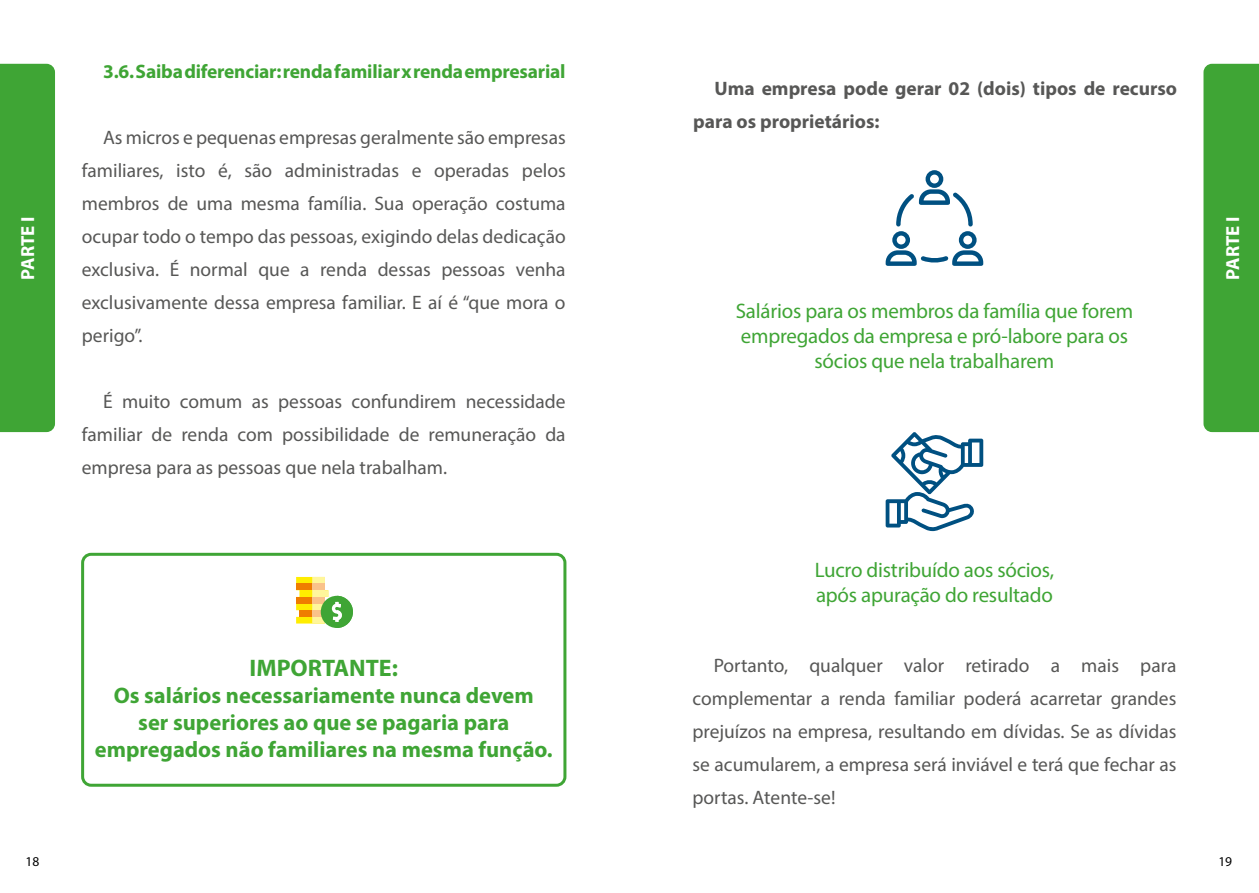
<style>
.page{position:relative;width:1259px;height:893px;background:#fff}
.page>*{position:absolute;margin:0;border:0;box-sizing:border-box;transform-origin:0 0}
.t1{font:700 24px "Myriad Pro";color:#3fa535}
.t2{font:700 22.5px/27px "Myriad Pro";color:#3fa535;text-align:center}
.t3{font:21px/25.2px "Myriad Pro";letter-spacing:-.01em;color:#3fa535;text-align:center}
.t4{font:19.5px/33px "Myriad Pro";color:#575756;text-align:justify}
.t5{font:700 19.5px/33px "Myriad Pro";color:#575756}
.t6{font:700 19.5px "Myriad Pro";letter-spacing:-.01em;color:#3fa535}
.t7{font:700 18.9px "Myriad Pro";color:#fff}
.t8{font:13.5px "Myriad Pro";color:#000}
</style>
<div class="page">
<div style="left:81px;top:553px;width:485px;height:234px;border:3px solid #3fa535;border-radius:9px"></div>
<svg style="left:885px;top:170px;width:98px;height:96px"></svg>
<svg style="left:885px;top:432px;width:98px;height:99px"></svg>
<svg style="left:296px;top:577px;width:57px;height:51px"></svg>
<div style="left:1203px;top:64px;width:56px;height:368px;background:#3fa535"></div>
<div style="left:0;top:64px;width:55px;height:368px;background:#3fa535"></div>
<p class="t6" style="left:103px;top:59px;width:464px">3.6. Saiba diferenciar: renda familiar x renda empresarial</p>
<p class="t5" style="left:693px;top:71px;width:485px;text-indent:21px">Uma empresa pode gerar 02 (dois) tipos de recurso para os proprietários:</p>
<p class="t4" style="left:82px;top:121px;width:485px;text-indent:21px">As micros e pequenas empresas geralmente são empresas familiares, isto é, são administradas e operadas pelos membros de uma mesma família. Sua operação costuma ocupar todo o tempo das pessoas, exigindo delas dedicação exclusiva. É normal que a renda dessas pessoas venha exclusivamente dessa empresa familiar. E aí é “que mora o perigo”.</p>
<p class="t7" style="left:15px;top:280px;width:65px;rotate:-90deg">PARTE I</p>
<p class="t7" style="left:1220px;top:280px;width:65px;rotate:-90deg">PARTE I</p>
<p class="t3" style="left:735px;top:298px;width:399px">Salários para os membros da família que forem empregados da empresa e pró-labore para os sócios que nela trabalharem</p>
<p class="t4" style="left:82px;top:385px;width:485px;text-indent:21px">É muito comum as pessoas confundirem necessidade familiar de renda com possibilidade de remuneração da empresa para as pessoas que nela trabalham.</p>
<p class="t1" style="left:249px;top:652px;width:150px">IMPORTANTE:</p>
<p class="t2" style="left:95px;top:681px;width:459px">Os salários necessariamente nunca devem<br>ser superiores ao que se pagaria para empregados não familiares na mesma função.</p>
<p class="t3" style="left:814px;top:557px;width:241px;text-align:left">Lucro distribuído aos sócios, após apuração do resultado</p>
<p class="t4" style="left:692px;top:649px;width:485px;text-indent:21px">Portanto, qualquer valor retirado a mais para complementar a renda familiar poderá acarretar grandes prejuízos na empresa, resultando em dívidas. Se as dívidas se acumularem, a empresa será inviável e terá que fechar as portas. Atente-se!</p>
<p class="t8" style="left:26px;top:853px;width:15px">18</p>
<p class="t8" style="left:1218px;top:853px;width:15px">19</p>
</div>
